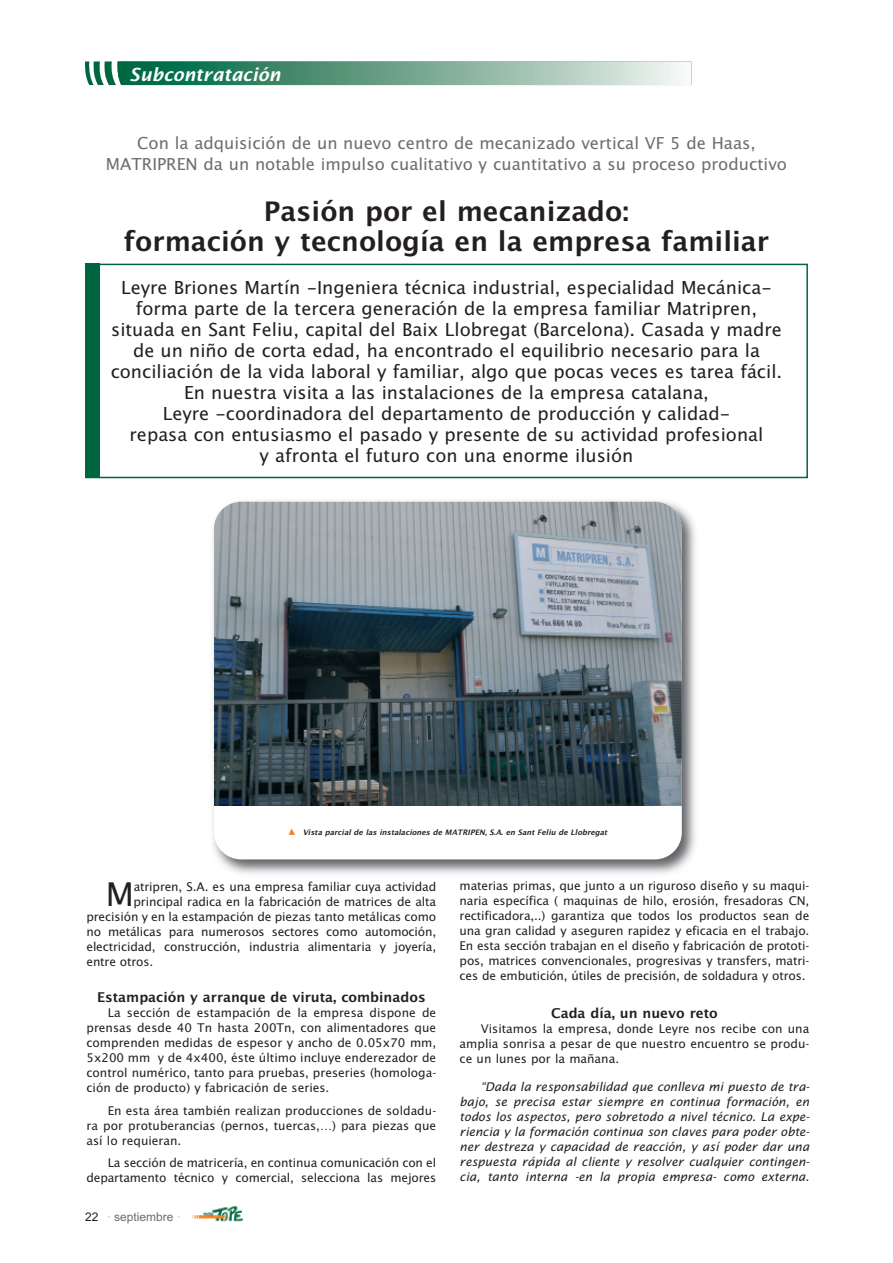
<style>
.page{position:relative;width:893px;height:1263px;background:#fff}
.page>*{position:absolute;margin:0;border:0;box-sizing:border-box;transform-origin:0 0}
.t1{font:32.7px "Lucida Sans";color:#231f20}
.t2{font:700 27px/30px "Lucida Grande";color:#231f20;text-align:center}
.t3{font:18px/21px "Lucida Grande";color:#231f20;text-align:center}
.t4{font:italic 600 18px "Lucida Sans";color:#fff}
.t5{font:16.5px/21px "Lucida Grande";color:#6c6d70;text-align:center}
.t6{font:700 13.5px "Lucida Grande";color:#231f20}
.t7{font:12px/15px "Lucida Sans";letter-spacing:-.01em;color:#231f20;text-align:justify}
.t8{font:italic 12px/15px "Lucida Sans";color:#231f20;text-align:justify}
.t9{font:12px "Arial";color:#6c6d70}
.t10{font:italic 700 7.5px "Lucida Grande";color:#231f20}
.s1{color:#231f20}
.s2{color:#b2b3b7}
</style>
<div class="page">
<svg style="left:85px;top:61px;width:607px;height:24px;background:#72a892"></svg>
<div style="left:85px;top:264px;width:723px;height:214px;border:2px solid #00663f"></div>
<div style="left:85px;top:264px;width:14px;height:214px;background:#00663f"></div>
<img style="left:192px;top:1206px;width:51px;height:16px">
<img style="left:213px;top:501px;width:483px;height:373px">
<div style="left:214px;top:502px;width:468px;height:357px;background:#fff;border-radius:27px"></div>
<img style="left:214px;top:502px;width:468px;height:303px">
<svg style="left:289px;top:828px;width:6px;height:7px"></svg>
<h3 class="t4" style="left:129px;top:64px;width:153px">Subcontratación</h3>
<h3 class="t5" style="left:106px;top:133px;width:683px">Con la adquisición de un nuevo centro de mecanizado vertical VF 5 de Haas,<br>MATRIPREN da un notable impulso cualitativo y cuantitativo a su proceso productivo</h3>
<h2 class="t2" style="left:124px;top:197px;width:647px">Pasión por el mecanizado:<br>formación y tecnología en la empresa familiar</h2>
<p class="t3" style="left:111px;top:277px;width:673px">Leyre Briones Martín -Ingeniera técnica industrial, especialidad Mecánica&shy;forma parte de la tercera generación de la empresa familiar Matripren, situada en Sant Feliu, capital del Baix Llobregat (Barcelona). Casada y madre de un niño de corta edad, ha encontrado el equilibrio necesario para la conciliación de la vida laboral y familiar, algo que pocas veces es tarea fácil.<br>En nuestra visita a las instalaciones de la empresa catalana,<br>Leyre -coordinadora del departamento de producción y calidad-<br>repasa con entusiasmo el pasado y presente de su actividad profesional<br>y afronta el futuro con una enorme ilusión</p>
<p class="t10" style="left:303px;top:828px;width:309px">Vista parcial de las instalaciones de MATRIPEN, S.A. en Sant Feliu de Llobregat</p>
<h1 class="t1" style="left:106px;top:875px;width:30px">M</h1>
<p class="t7" style="left:134px;top:879px;width:304px">atripren, S.A. es una empresa familiar cuya actividad</p>
<p class="t7" style="left:134px;top:894px;width:304px">principal radica en la fabricación de matrices de alta</p>
<p class="t7" style="left:86px;top:909px;width:351px">precisión y en la estampación de piezas tanto metálicas como</p>
<p class="t7" style="left:86px;top:924px;width:351px">no metálicas para numerosos sectores como automoción,</p>
<p class="t7" style="left:86px;top:939px;width:351px">electricidad, construcción, industria alimentaria y joyería,</p>
<p class="t7" style="left:86px;top:954px;width:68px">entre otros.</p>
<p class="t6" style="left:97px;top:989px;width:330px">Estampación y arranque de viruta, combinados</p>
<p class="t7" style="left:86px;top:1005px;width:351px;text-indent:21px">La sección de estampación de la empresa dispone de prensas desde 40 Tn hasta 200Tn, con alimentadores que comprenden medidas de espesor y ancho de 0.05x70 mm, 5x200 mm y de 4x400, éste último incluye enderezador de control numérico, tanto para pruebas, preseries (homologa&shy;ción de producto) y fabricación de series.</p>
<p class="t7" style="left:86px;top:1103px;width:351px;text-indent:21px">En esta área también realizan producciones de soldadu&shy;ra por protuberancias (pernos, tuercas,…) para piezas que así lo requieran.</p>
<p class="t7" style="left:86px;top:1156px;width:351px;text-align:right">La sección de matricería, en continua comunicación con el departamento técnico y comercial, selecciona las mejores</p>
<p class="t9" style="left:85px;top:1210px;width:97px"><span class="s1">22</span> <span class="s2">·</span> septiembre <span class="s2">·</span></p>
<p class="t7" style="left:460px;top:878px;width:351px">materias primas, que junto a un riguroso diseño y su maqui&shy;naria específica ( maquinas de hilo, erosión, fresadoras CN, rectificadora,..) garantiza que todos los productos sean de una gran calidad y aseguren rapidez y eficacia en el trabajo.<br>En esta sección trabajan en el diseño y fabricación de prototi&shy;pos, matrices convencionales, progresivas y transfers, matri&shy;ces de embutición, útiles de precisión, de soldadura y otros.</p>
<p class="t6" style="left:551px;top:1005px;width:168px">Cada día, un nuevo reto</p>
<p class="t7" style="left:460px;top:1021px;width:351px;text-indent:21px">Visitamos la empresa, donde Leyre nos recibe con una amplia sonrisa a pesar de que nuestro encuentro se produ&shy;ce un lunes por la mañana.</p>
<p class="t8" style="left:460px;top:1079px;width:351px;text-indent:21px">“Dada la responsabilidad que conlleva mi puesto de tra&shy;bajo, se precisa estar siempre en continua formación, en todos los aspectos, pero sobretodo a nivel técnico. La expe&shy;riencia y la formación continua son claves para poder obte&shy;ner destreza y capacidad de reacción, y así poder dar una respuesta rápida al cliente y resolver cualquier contingen&shy;cia, tanto interna -en la propia empresa- como externa.</p>
</div>
